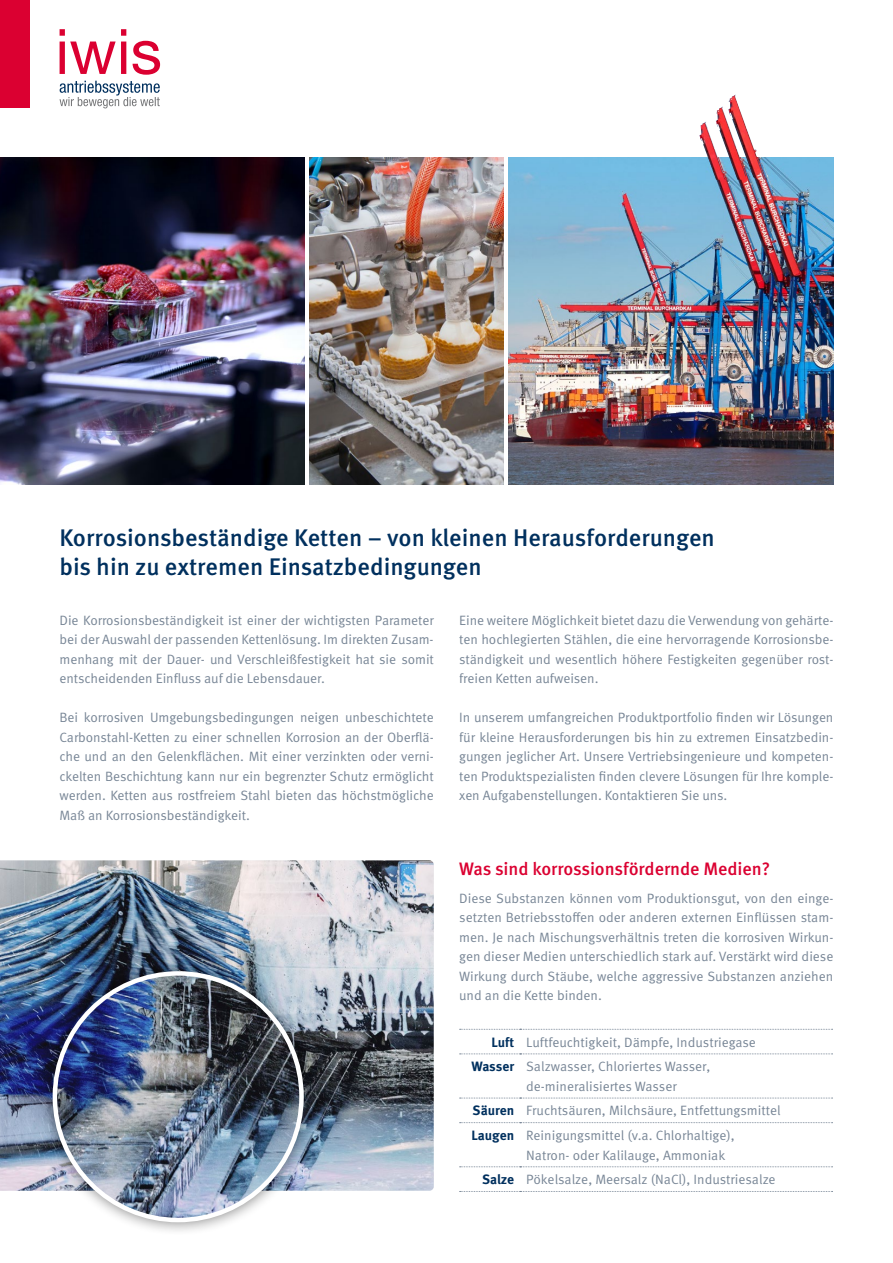
<style>
.page{position:relative;width:893px;height:1263px;background:#fff}
.page>*{position:absolute;margin:0;border:0;box-sizing:border-box;transform-origin:0 0}
.t1{font:500 24px/28.8px "Meta OT";color:#00305e}
.t2{font:500 18px "Meta OT";letter-spacing:-.005em;color:#db0031}
.t3{font:13.5px/19.5px "Meta OT";letter-spacing:-.005em;color:#788696;text-align:justify}
.s1{font-weight:700;color:#00305e}
</style>
<div class="page">
<svg style="left:60px;top:81px;width:100px;height:27px"></svg>
<svg style="left:60px;top:29px;width:100px;height:46px"></svg>
<div style="left:0;top:0;width:30px;height:108px;background:#db0031"></div>
<img style="left:310px;top:157px;width:193px;height:328px">
<img style="left:508px;top:158px;width:325px;height:327px">
<img style="left:0;top:157px;width:305px;height:328px">
<img style="left:699px;top:95px;width:66px;height:85px">
<svg style="left:460px;top:1029px;width:373px;height:1px"></svg>
<svg style="left:460px;top:1053px;width:373px;height:1px"></svg>
<svg style="left:460px;top:1098px;width:373px;height:1px"></svg>
<svg style="left:460px;top:1122px;width:373px;height:1px"></svg>
<svg style="left:460px;top:1166px;width:373px;height:1px"></svg>
<svg style="left:460px;top:1191px;width:373px;height:1px"></svg>
<img style="left:0;top:860px;width:434px;height:331px">
<div style="left:39px;top:957px;width:279px;height:279px;background:#000;opacity:.5"></div>
<img style="left:55px;top:973px;width:246px;height:247px;border-radius:123px">
<h1 class="t1" style="left:60px;top:524px;width:657px">Korrosionsbeständige Ketten – von kleinen Herausforderungen bis hin zu extremen Einsatzbedingungen</h1>
<p class="t3" style="left:60px;top:610px;width:376px">Die Korrosionsbeständigkeit ist einer der wichtigsten Parameter bei der Auswahl der passenden Kettenlösung. Im direkten Zusam&shy;menhang mit der Dauer- und Verschleißfestigkeit hat sie somit entscheidenden Einfluss auf die Lebensdauer.</p>
<p class="t3" style="left:60px;top:708px;width:376px">Bei korrosiven Umgebungsbedingungen neigen unbeschichtete Carbonstahl-Ketten zu einer schnellen Korrosion an der Oberflä&shy;che und an den Gelenkflächen. Mit einer verzinkten oder verni&shy;ckelten Beschichtung kann nur ein begrenzter Schutz ermöglicht werden. Ketten aus rostfreiem Stahl bieten das höchstmögliche Maß an Korrosionsbeständigkeit.</p>
<p class="t3" style="left:459px;top:610px;width:376px">Eine weitere Möglichkeit bietet dazu die Verwendung von gehärte&shy;ten hochlegierten Stählen, die eine hervorragende Korrosionsbe&shy;ständigkeit und wesentlich höhere Festigkeiten gegenüber rost&shy;freien Ketten aufweisen.</p>
<p class="t3" style="left:459px;top:708px;width:376px">In unserem umfangreichen Produktportfolio finden wir Lösungen für kleine Herausforderungen bis hin zu extremen Einsatzbedin&shy;gungen jeglicher Art. Unsere Vertriebsingenieure und kompeten&shy;ten Produktspezialisten finden clevere Lösungen für Ihre komple&shy;xen Aufgabenstellungen. Kontaktieren Sie uns.</p>
<h2 class="t2" style="left:459px;top:857px;width:313px">Was sind korrossionsfördernde Medien?</h2>
<p class="t3" style="left:459px;top:889px;width:376px">Diese Substanzen können vom Produktionsgut, von den einge&shy;setzten Betriebsstoffen oder anderen externen Einflüssen stam&shy;men. Je nach Mischungsverhältnis treten die korrosiven Wirkun&shy;gen dieser Medien unterschiedlich stark auf. Verstärkt wird diese Wirkung durch Stäube, welche aggressive Substanzen anziehen und an die Kette binden.</p>
<p class="t3" style="left:471px;top:1030px;width:286px;line-height:24.6px;text-indent:20px"><span class="s1">Luft</span> Luftfeuchtigkeit, Dämpfe, Industriegase<br><span class="s1">Wasser</span> Salzwasser, Chloriertes Wasser,</p>
<p class="t3" style="left:471px;top:1074px;width:311px;line-height:24.6px;text-align:left;text-indent:55px">de-mineralisiertes Wasser<br><span class="s1">Säuren</span> Fruchtsäuren, Milchsäure, Entfettungsmittel<br><span class="s1">Laugen</span> Reinigungsmittel (v.a. Chlorhaltige),</p>
<p class="t3" style="left:482px;top:1143px;width:295px;line-height:24.6px;text-align:center">Natron- oder Kalilauge, Ammoniak<br><span class="s1">Salze</span> Pökelsalze, Meersalz (NaCl), Industriesalze</p>
</div>
